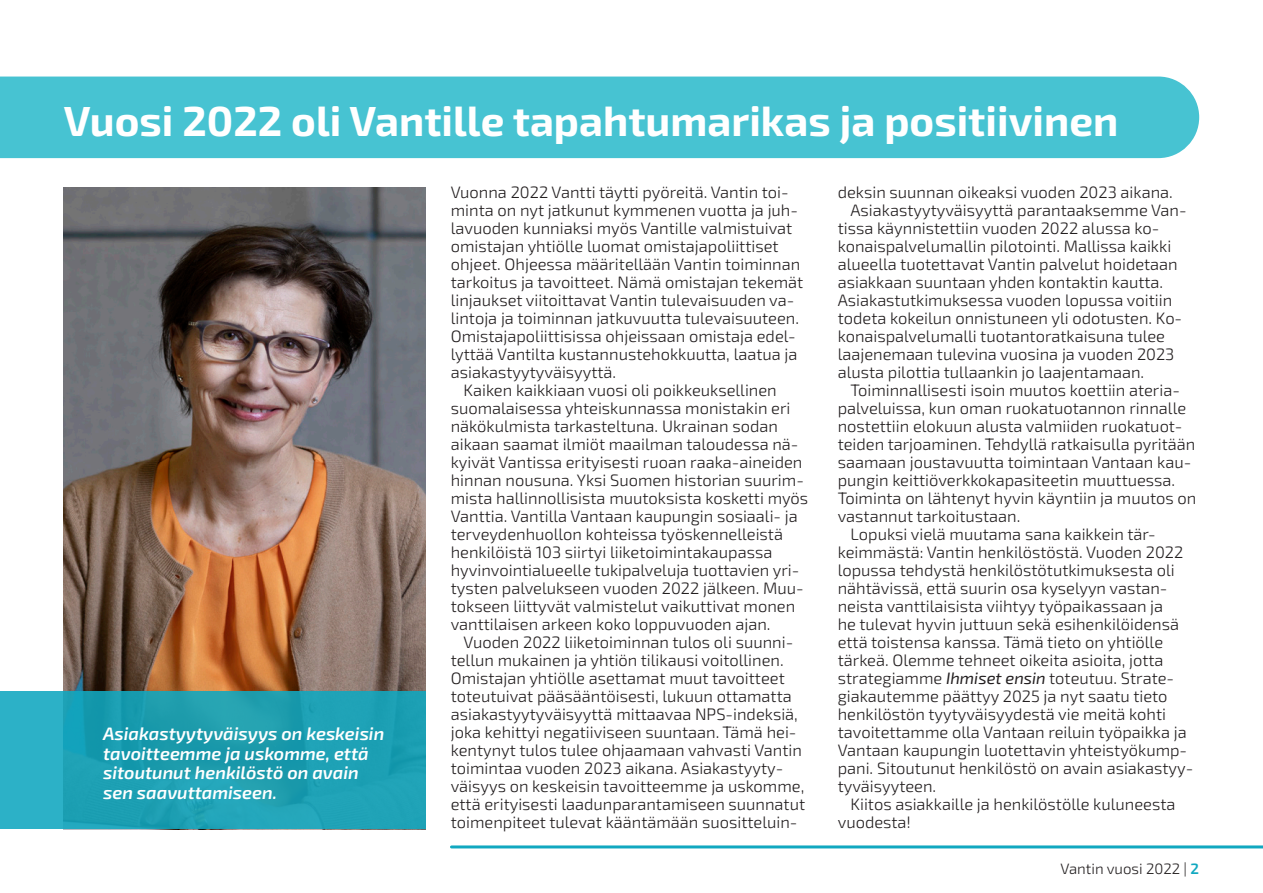
<style>
.page{position:relative;width:1263px;height:893px;background:#fff}
.page>*{position:absolute;margin:0;border:0;box-sizing:border-box;transform-origin:0 0}
.Otsikko{font:700 42px "Exo 2";color:#fff}
.Leipis{font:italic 600 18px/19.5px "Exo 2";color:#fff}
.Leipis-2{font:16.5px/18px "Exo 2";color:#231f20}
.t1{font:15px "Exo 2";color:#231f20}
.s1{font-style:italic}
.s2{font-weight:600;color:#11a8c0}
</style>
<div class="page">
<hr style="left:451px;top:845px;width:812px;height:3px;background:#11a8c0">
<div style="left:0;top:77px;width:1199px;height:81px;background:#47c3d2"></div>
<img style="left:64px;top:187px;width:361px;height:505px">
<svg style="left:0;top:692px;width:425px;height:137px;background:#1fa1b5"></svg>
<p class="Otsikko" style="left:64px;top:91px;width:1056px">Vuosi 2022 oli Vantille tapahtumarikas ja positiivinen</p>
<p class="Leipis" style="left:103px;top:723px;width:283px">Asiakastyytyväisyys on keskeisin tavoitteemme ja uskomme, että sitoutunut henkilöstö on avain sen saavuttamiseen.</p>
<p class="Leipis-2" style="left:451px;top:183px;width:354px">Vuonna 2022 Vantti täytti pyöreitä. Vantin toi&shy;minta on nyt jatkunut kymmenen vuotta ja juh&shy;lavuoden kunniaksi myös Vantille valmistuivat omistajan yhtiölle luomat omistajapoliittiset ohjeet. Ohjeessa määritellään Vantin toiminnan tarkoitus ja tavoitteet. Nämä omistajan tekemät linjaukset viitoittavat Vantin tulevaisuuden va&shy;lintoja ja toiminnan jatkuvuutta tulevaisuuteen.<br>Omistajapoliittisissa ohjeissaan omistaja edel&shy;lyttää Vantilta kustannustehokkuutta, laatua ja asiakastyytyväisyyttä.</p>
<p class="Leipis-2" style="left:451px;top:381px;width:359px;text-indent:13px">Kaiken kaikkiaan vuosi oli poikkeuksellinen suomalaisessa yhteiskunnassa monistakin eri näkökulmista tarkasteltuna. Ukrainan sodan aikaan saamat ilmiöt maailman taloudessa nä&shy;kyivät Vantissa erityisesti ruoan raaka-aineiden hinnan nousuna. Yksi Suomen historian suurim&shy;mista hallinnollisista muutoksista kosketti myös Vanttia. Vantilla Vantaan kaupungin sosiaali- ja terveydenhuollon kohteissa työskennelleistä henkilöistä 103 siirtyi liiketoimintakaupassa hyvinvointialueelle tukipalveluja tuottavien yri&shy;tysten palvelukseen vuoden 2022 jälkeen. Muu&shy;tokseen liittyvät valmistelut vaikuttivat monen vanttilaisen arkeen koko loppuvuoden ajan.</p>
<p class="Leipis-2" style="left:451px;top:633px;width:356px;text-indent:13px">Vuoden 2022 liiketoiminnan tulos oli suunni&shy;tellun mukainen ja yhtiön tilikausi voitollinen.<br>Omistajan yhtiölle asettamat muut tavoitteet toteutuivat pääsääntöisesti, lukuun ottamatta asiakastyytyväisyyttä mittaavaa NPS-indeksiä, joka kehittyi negatiiviseen suuntaan. Tämä hei&shy;kentynyt tulos tulee ohjaamaan vahvasti Vantin toimintaa vuoden 2023 aikana. Asiakastyyty&shy;väisyys on keskeisin tavoitteemme ja uskomme, että erityisesti laadunparantamiseen suunnatut toimenpiteet tulevat kääntämään suositteluin-</p>
<p class="Leipis-2" style="left:838px;top:183px;width:337px">deksin suunnan oikeaksi vuoden 2023 aikana.</p>
<p class="Leipis-2" style="left:838px;top:201px;width:350px;text-indent:13px">Asiakastyytyväisyyttä parantaaksemme Van&shy;tissa käynnistettiin vuoden 2022 alussa ko&shy;konaispalvelumallin pilotointi. Mallissa kaikki alueella tuotettavat Vantin palvelut hoidetaan asiakkaan suuntaan yhden kontaktin kautta.<br>Asiakastutkimuksessa vuoden lopussa voitiin todeta kokeilun onnistuneen yli odotusten. Ko&shy;konaispalvelumalli tuotantoratkaisuna tulee laajenemaan tulevina vuosina ja vuoden 2023 alusta pilottia tullaankin jo laajentamaan.</p>
<p class="Leipis-2" style="left:838px;top:381px;width:360px;text-indent:13px">Toiminnallisesti isoin muutos koettiin ateria&shy;palveluissa, kun oman ruokatuotannon rinnalle nostettiin elokuun alusta valmiiden ruokatuot&shy;teiden tarjoaminen. Tehdyllä ratkaisulla pyritään saamaan joustavuutta toimintaan Vantaan kau&shy;pungin keittiöverkkokapasiteetin muuttuessa.<br>Toiminta on lähtenyt hyvin käyntiin ja muutos on vastannut tarkoitustaan.</p>
<p class="Leipis-2" style="left:838px;top:525px;width:357px;text-indent:13px">Lopuksi vielä muutama sana kaikkein tär&shy;keimmästä: Vantin henkilöstöstä. Vuoden 2022 lopussa tehdystä henkilöstötutkimuksesta oli nähtävissä, että suurin osa kyselyyn vastan&shy;neista vanttilaisista viihtyy työpaikassaan ja<br>he tulevat hyvin juttuun sekä esihenkilöidensä että toistensa kanssa. Tämä tieto on yhtiölle tärkeä. Olemme tehneet oikeita asioita, jotta strategiamme <span class="s1">Ihmiset ensin</span> toteutuu. Strate&shy;giakautemme päättyy 2025 ja nyt saatu tieto henkilöstön tyytyväisyydestä vie meitä kohti tavoitettamme olla Vantaan reiluin työpaikka ja Vantaan kaupungin luotettavin yhteistyökump&shy;pani. Sitoutunut henkilöstö on avain asiakastyy&shy;tyväisyyteen.</p>
<p class="Leipis-2" style="left:838px;top:795px;width:339px;text-indent:13px">Kiitos asiakkaille ja henkilöstölle kuluneesta vuodesta!</p>
<p class="t1" style="left:1060px;top:858px;width:140px">Vantin vuosi 2022 | <span class="s2">2</span></p>
</div>
